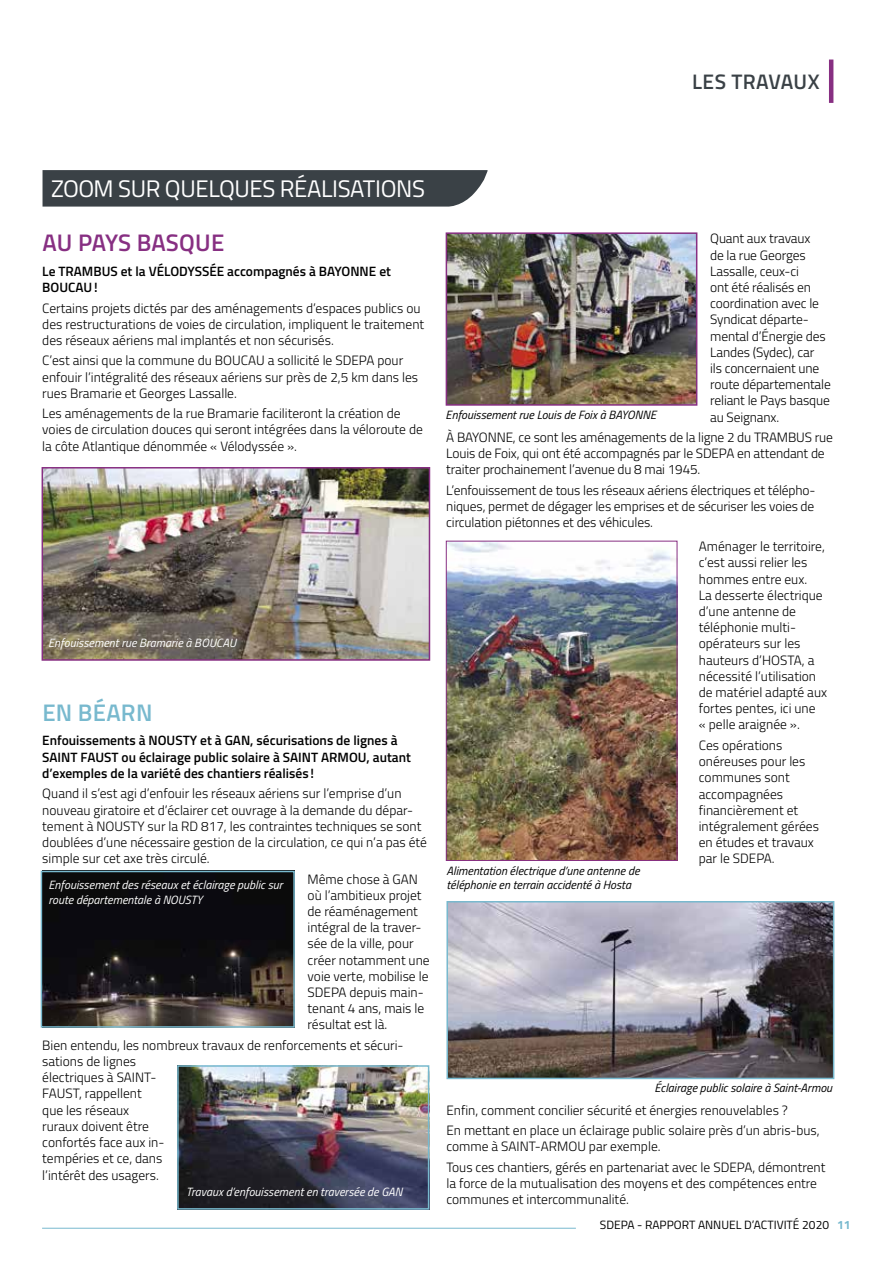
<style>
.page{position:relative;width:893px;height:1263px;background:#fff}
.page>*{position:absolute;margin:0;border:0;box-sizing:border-box;transform-origin:0 0}
.t1{font:24px "Titillium";letter-spacing:-.015em;color:#fff}
.t2{font:600 24px "Titillium";letter-spacing:.005em;color:#872f82}
.t3{font:600 24px "Titillium";letter-spacing:.01em;color:#78b9ce}
.t4{font:24px "Titillium";color:#fff}
.t5{font:600 21px "Titillium";letter-spacing:.015em;color:#3a4146}
.t6{font:300 13.5px/16.2px "Titillium";color:#000}
.t7{font:600 13.5px/16.2px "Titillium";color:#000}
.t8{font:italic 12px/14.4px "Titillium";color:#000}
.t9{font:italic 12px/14.4px "Titillium";color:#fff}
.t10{font:12px "Titillium";color:#000}
.s1{font-weight:700;color:#78b9ce}
</style>
<div class="page">
<hr style="left:42px;top:1228px;width:534px;height:1px;background:#78b9ce">
<hr style="left:829px;top:60px;width:4px;height:43px;background:#872f82">
<svg style="left:43px;top:170px;width:445px;height:37px;background:#41484d"></svg>
<img style="left:45px;top:470px;width:382px;height:188px">
<div style="left:42px;top:467px;width:388px;height:194px;border:2px solid #872f82"></div>
<img style="left:44px;top:874px;width:248px;height:151px">
<div style="left:41px;top:871px;width:254px;height:157px;border:2px solid #78b9ce"></div>
<img style="left:180px;top:1068px;width:246px;height:138px">
<div style="left:177px;top:1065px;width:252px;height:144px;border:2px solid #78b9ce"></div>
<img style="left:449px;top:904px;width:382px;height:172px">
<div style="left:446px;top:901px;width:388px;height:178px;border:2px solid #78b9ce"></div>
<img style="left:448px;top:543px;width:227px;height:316px">
<div style="left:446px;top:541px;width:231px;height:320px;border:1px solid #872f82"></div>
<img style="left:449px;top:235px;width:245px;height:168px">
<div style="left:446px;top:232px;width:251px;height:174px;border:2px solid #872f82"></div>
<h2 class="t5" style="left:692px;top:66px;width:129px">LES TRAVAUX</h2>
<h1 class="t4" style="left:51px;top:171px;width:29px">ZOOM</h1>
<h1 class="t1" style="left:118px;top:171px;width:309px">SUR QUELQUES RÉALISATIONS</h1>
<h1 class="t2" style="left:42px;top:225px;width:183px">AU PAYS BASQUE</h1>
<p class="t7" style="left:42px;top:262px;width:350px">Le TRAMBUS et la VÉLODYSSÉE accompagnés à BAYONNE et<br>BOUCAU!</p>
<p class="t6" style="left:42px;top:299px;width:383px">Certains projets dictés par des aménagements d’espaces publics ou des restructurations de voies de circulation, impliquent le traitement des réseaux aériens mal implantés et non sécurisés.</p>
<p class="t6" style="left:42px;top:352px;width:377px">C’est ainsi que la commune du BOUCAU a sollicité le SDEPA pour enfouir l’intégralité des réseaux aériens sur près de 2,5 km dans les rues Bramarie et Georges Lassalle.</p>
<p class="t6" style="left:42px;top:405px;width:382px">Les aménagements de la rue Bramarie faciliteront la création de voies de circulation douces qui seront intégrées dans la véloroute de la côte Atlantique dénommée « Vélodyssée ».</p>
<p class="t9" style="left:48px;top:635px;width:189px">Enfouissement rue Bramarie à BOUCAU</p>
<h1 class="t3" style="left:42px;top:694px;width:112px">EN BÉARN</h1>
<p class="t7" style="left:42px;top:732px;width:370px">Enfouissements à NOUSTY et à GAN, sécurisations de lignes à<br>SAINT FAUST ou éclairage public solaire à SAINT ARMOU, autant d’exemples de la variété des chantiers réalisés !</p>
<p class="t6" style="left:42px;top:785px;width:386px">Quand il s’est agi d’enfouir les réseaux aériens sur l’emprise d’un nouveau giratoire et d’éclairer cet ouvrage à la demande du dépar&shy;tement à NOUSTY sur la RD 817, les contraintes techniques se sont doublées d’une nécessaire gestion de la circulation, ce qui n’a pas été simple sur cet axe très circulé.</p>
<p class="t6" style="left:308px;top:870px;width:124px">Même chose à GAN où l’ambitieux projet de réaménagement intégral de la traver&shy;sée de la ville, pour créer notamment une voie verte, mobilise le<br>SDEPA depuis main&shy;tenant 4 ans, mais le résultat est là.</p>
<p class="t6" style="left:42px;top:1036px;width:363px">Bien entendu, les nombreux travaux de renforcements et sécuri&shy;sations de lignes<br>électriques à SAINT-<br>FAUST, rappellent<br>que les réseaux<br>ruraux doivent être<br>confortés face aux in-<br>tempéries et ce, dans<br>l’intérêt des usagers.</p>
<p class="t9" style="left:48px;top:877px;width:236px">Enfouissement des réseaux et éclairage public sur route départementale à NOUSTY</p>
<p class="t9" style="left:186px;top:1184px;width:218px">Travaux d’enfouissement en traversée de GAN</p>
<p class="t6" style="left:710px;top:230px;width:122px">Quant aux travaux<br>de la rue Georges<br>Lassalle, ceux-ci<br>ont été réalisés en coordination avec le<br>Syndicat départe&shy;mental d’Énergie des<br>Landes (Sydec), car<br>ils concernaient une route départementale reliant le Pays basque au Seignanx.</p>
<p class="t6" style="left:446px;top:428px;width:388px">À BAYONNE, ce sont les aménagements de la ligne 2 du TRAMBUS rue<br>Louis de Foix, qui ont été accompagnés par le SDEPA en attendant de traiter prochainement l’avenue du 8 mai 1945.</p>
<p class="t6" style="left:446px;top:481px;width:371px;text-align:justify">L’enfouissement de tous les réseaux aériens électriques et télépho&shy;niques, permet de dégager les emprises et de sécuriser les voies de circulation piétonnes et des véhicules.</p>
<p class="t8" style="left:446px;top:407px;width:212px">Enfouissement rue Louis de Foix à BAYONNE</p>
<p class="t8" style="left:446px;top:863px;width:195px">Alimentation électrique d’une antenne de téléphonie en terrain accidenté à Hosta</p>
<p class="t6" style="left:699px;top:538px;width:130px">Aménager le territoire, c’est aussi relier les hommes entre eux.<br>La desserte électrique d’une antenne de téléphonie multi&shy;opérateurs sur les hauteurs d’HOSTA, a nécessité l’utilisation de matériel adapté aux fortes pentes, ici une<br>« pelle araignée ».</p>
<p class="t6" style="left:699px;top:736px;width:122px">Ces opérations onéreuses pour les communes sont accompagnées financièrement et intégralement gérées en études et travaux par le SDEPA.</p>
<p class="t8" style="left:655px;top:1080px;width:179px">Éclairage public solaire à Saint-Armou</p>
<p class="t6" style="left:446px;top:1099px;width:375px;line-height:20.4px">Enfin, comment concilier sécurité et énergies renouvelables ?<br>En mettant en place un éclairage public solaire près d’un abris-bus,</p>
<p class="t6" style="left:446px;top:1136px;width:380px;line-height:20.4px">comme à SAINT-ARMOU par exemple.<br>Tous ces chantiers, gérés en partenariat avec le SDEPA, démontrent</p>
<p class="t6" style="left:446px;top:1174px;width:372px">la force de la mutualisation des moyens et des compétences entre communes et intercommunalité.</p>
<p class="t10" style="left:600px;top:1216px;width:252px">SDEPA - RAPPORT ANNUEL D’ACTIVITÉ 2020 <span class="s1">11</span></p>
</div>
